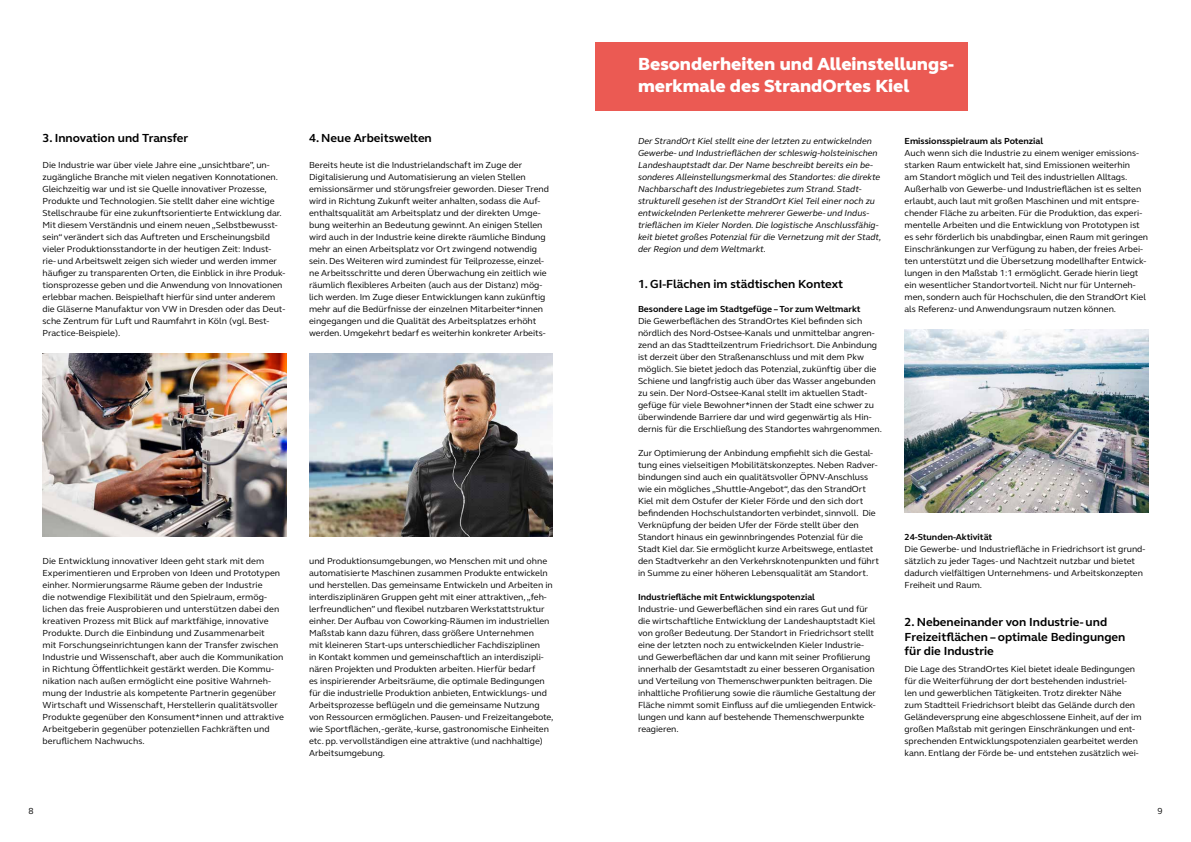
<style>
.page{position:relative;width:1191px;height:842px;background:#fff}
.page>*{position:absolute;margin:0;border:0;box-sizing:border-box;transform-origin:0 0}
.t1{font:800 18px/21.6px "FS Elliot Pro";letter-spacing:.005em;color:#fff}
.t2{font:700 12px/14.4px "FS Elliot Pro";color:#000}
.t3{font:9px/12px "FS Elliot Pro";color:#000}
.t4{font:italic 9px/12px "FS Elliot Pro";color:#000}
.t5{font:700 9px "FS Elliot Pro";color:#000}
</style>
<div class="page">
<div style="left:595px;top:42px;width:373px;height:68px;background:#eb5a53"></div>
<img style="left:904px;top:330px;width:244px;height:182px">
<img style="left:309px;top:354px;width:244px;height:182px">
<img style="left:43px;top:354px;width:243px;height:182px">
<h2 class="t2" style="left:43px;top:131px;width:147px">3. Innovation und Transfer</h2>
<p class="t3" style="left:43px;top:159px;width:244px">Die Industrie war über viele Jahre eine „unsichtbare”, un&shy;zugängliche Branche mit vielen negativen Konnotationen.<br>Gleichzeitig war und ist sie Quelle innovativer Prozesse, Produkte und Technologien. Sie stellt daher eine wichtige Stellschraube für eine zukunftsorientierte Entwicklung dar.<br>Mit diesem Verständnis und einem neuen „Selbstbewusst&shy;sein“ verändert sich das Auftreten und Erscheinungsbild vieler Produktionsstandorte in der heutigen Zeit: Indust&shy;rie- und Arbeitswelt zeigen sich wieder und werden immer häufiger zu transparenten Orten, die Einblick in ihre Produk&shy;tionsprozesse geben und die Anwendung von Innovationen erlebbar machen. Beispielhaft hierfür sind unter anderem die Gläserne Manufaktur von VW in Dresden oder das Deut&shy;sche Zentrum für Luft und Raumfahrt in Köln (vgl. Best-Practice-Beispiele).</p>
<h2 class="t2" style="left:309px;top:131px;width:124px">4. Neue Arbeitswelten</h2>
<p class="t3" style="left:309px;top:159px;width:241px">Bereits heute ist die Industrielandschaft im Zuge der Digitalisierung und Automatisierung an vielen Stellen emissionsärmer und störungsfreier geworden. Dieser Trend wird in Richtung Zukunft weiter anhalten, sodass die Auf&shy;enthaltsqualität am Arbeitsplatz und der direkten Umge&shy;bung weiterhin an Bedeutung gewinnt. An einigen Stellen wird auch in der Industrie keine direkte räumliche Bindung mehr an einen Arbeitsplatz vor Ort zwingend notwendig sein. Des Weiteren wird zumindest für Teilprozesse, einzel&shy;ne Arbeitsschritte und deren Überwachung ein zeitlich wie räumlich flexibleres Arbeiten (auch aus der Distanz) mög&shy;lich werden. Im Zuge dieser Entwicklungen kann zukünftig mehr auf die Bedürfnisse der einzelnen Mitarbeiter*innen eingegangen und die Qualität des Arbeitsplatzes erhöht werden. Umgekehrt bedarf es weiterhin konkreter Arbeits-</p>
<p class="t3" style="left:43px;top:555px;width:243px">Die Entwicklung innovativer Ideen geht stark mit dem Experimentieren und Erproben von Ideen und Prototypen einher. Normierungsarme Räume geben der Industrie<br>die notwendige Flexibilität und den Spielraum, ermög&shy;lichen das freie Ausprobieren und unterstützen dabei den kreativen Prozess mit Blick auf marktfähige, innovative Produkte. Durch die Einbindung und Zusammenarbeit<br>mit Forschungseinrichtungen kann der Transfer zwischen Industrie und Wissenschaft, aber auch die Kommunikation in Richtung Öffentlichkeit gestärkt werden. Die Kommu&shy;nikation nach außen ermöglicht eine positive Wahrneh&shy;mung der Industrie als kompetente Partnerin gegenüber Wirtschaft und Wissenschaft, Herstellerin qualitätsvoller Produkte gegenüber den Konsument*innen und attraktive Arbeitgeberin gegenüber potenziellen Fachkräften und beruflichem Nachwuchs.</p>
<p class="t3" style="left:309px;top:555px;width:246px">und Produktionsumgebungen, wo Menschen mit und ohne automatisierte Maschinen zusammen Produkte entwickeln und herstellen. Das gemeinsame Entwickeln und Arbeiten in interdisziplinären Gruppen geht mit einer attraktiven, „feh&shy;lerfreundlichen” und flexibel nutzbaren Werkstattstruktur einher. Der Aufbau von Coworking-Räumen im industriellen Maßstab kann dazu führen, dass größere Unternehmen<br>mit kleineren Start-ups unterschiedlicher Fachdisziplinen<br>in Kontakt kommen und gemeinschaftlich an interdiszipli&shy;nären Projekten und Produkten arbeiten. Hierfür bedarf<br>es inspirierender Arbeitsräume, die optimale Bedingungen für die industrielle Produktion anbieten, Entwicklungs- und Arbeitsprozesse beflügeln und die gemeinsame Nutzung von Ressourcen ermöglichen. Pausen- und Freizeitangebote, wie Sportflächen, -geräte, -kurse, gastronomische Einheiten etc. pp. vervollständigen eine attraktive (und nachhaltige)<br>Arbeitsumgebung.</p>
<h1 class="t1" style="left:638px;top:53px;width:317px">Besonderheiten und Alleinstellungs&shy;merkmale des StrandOrtes Kiel</h1>
<p class="t4" style="left:638px;top:135px;width:245px">Der StrandOrt Kiel stellt eine der letzten zu entwickelnden Gewerbe- und Industrieflächen der schleswig-holsteinischen Landeshauptstadt dar. Der Name beschreibt bereits ein be&shy;sonderes Alleinstellungsmerkmal des Standortes: die direkte Nachbarschaft des Industriegebietes zum Strand. Stadt&shy;strukturell gesehen ist der StrandOrt Kiel Teil einer noch zu entwickelnden Perlenkette mehrerer Gewerbe- und Indus&shy;trieflächen im Kieler Norden. Die logistische Anschlussfähig&shy;keit bietet großes Potenzial für die Vernetzung mit der Stadt, der Region und dem Weltmarkt.</p>
<h2 class="t2" style="left:638px;top:277px;width:207px">1. GI-Flächen im städtischen Kontext</h2>
<p class="t5" style="left:638px;top:303px;width:224px">Besondere Lage im Stadtgefüge – Tor zum Weltmarkt</p>
<p class="t3" style="left:638px;top:315px;width:245px">Die Gewerbeflächen des StrandOrtes Kiel befinden sich nördlich des Nord-Ostsee-Kanals und unmittelbar angren&shy;zend an das Stadtteilzentrum Friedrichsort. Die Anbindung ist derzeit über den Straßenanschluss und mit dem Pkw möglich. Sie bietet jedoch das Potenzial, zukünftig über die Schiene und langfristig auch über das Wasser angebunden zu sein. Der Nord-Ostsee-Kanal stellt im aktuellen Stadt&shy;gefüge für viele Bewohner*innen der Stadt eine schwer zu überwindende Barriere dar und wird gegenwärtig als Hin&shy;dernis für die Erschließung des Standortes wahrgenommen.</p>
<p class="t3" style="left:638px;top:447px;width:243px">Zur Optimierung der Anbindung empfiehlt sich die Gestal&shy;tung eines vielseitigen Mobilitätskonzeptes. Neben Radver&shy;bindungen sind auch ein qualitätsvoller ÖPNV-Anschluss wie ein mögliches „Shuttle-Angebot“, das den StrandOrt Kiel mit dem Ostufer der Kieler Förde und den sich dort befindenden Hochschulstandorten verbindet, sinnvoll. Die Verknüpfung der beiden Ufer der Förde stellt über den Standort hinaus ein gewinnbringendes Potenzial für die Stadt Kiel dar. Sie ermöglicht kurze Arbeitswege, entlastet den Stadtverkehr an den Verkehrsknotenpunkten und führt in Summe zu einer höheren Lebensqualität am Standort.</p>
<p class="t5" style="left:638px;top:591px;width:178px">Industriefläche mit Entwicklungspotenzial</p>
<p class="t3" style="left:638px;top:603px;width:239px">Industrie- und Gewerbeflächen sind ein rares Gut und für die wirtschaftliche Entwicklung der Landeshauptstadt Kiel von großer Bedeutung. Der Standort in Friedrichsort stellt eine der letzten noch zu entwickelnden Kieler Industrie&shy;und Gewerbeflächen dar und kann mit seiner Profilierung innerhalb der Gesamtstadt zu einer besseren Organisation und Verteilung von Themenschwerpunkten beitragen. Die inhaltliche Profilierung sowie die räumliche Gestaltung der Fläche nimmt somit Einfluss auf die umliegenden Entwick&shy;lungen und kann auf bestehende Themenschwerpunkte reagieren.</p>
<p class="t5" style="left:904px;top:135px;width:140px">Emissionsspielraum als Potenzial</p>
<p class="t3" style="left:904px;top:147px;width:245px">Auch wenn sich die Industrie zu einem weniger emissions&shy;starken Raum entwickelt hat, sind Emissionen weiterhin<br>am Standort möglich und Teil des industriellen Alltags.<br>Außerhalb von Gewerbe- und Industrieflächen ist es selten erlaubt, auch laut mit großen Maschinen und mit entspre&shy;chender Fläche zu arbeiten. Für die Produktion, das experi&shy;mentelle Arbeiten und die Entwicklung von Prototypen ist es sehr förderlich bis unabdingbar, einen Raum mit geringen Einschränkungen zur Verfügung zu haben, der freies Arbei&shy;ten unterstützt und die Übersetzung modellhafter Entwick&shy;lungen in den Maßstab 1:1 ermöglicht. Gerade hierin liegt ein wesentlicher Standortvorteil. Nicht nur für Unterneh&shy;men, sondern auch für Hochschulen, die den StrandOrt Kiel als Referenz- und Anwendungsraum nutzen können.</p>
<p class="t5" style="left:904px;top:531px;width:89px">24-Stunden-Aktivität</p>
<p class="t3" style="left:904px;top:543px;width:242px">Die Gewerbe- und Industriefläche in Friedrichsort ist grund&shy;sätzlich zu jeder Tages- und Nachtzeit nutzbar und bietet dadurch vielfältigen Unternehmens- und Arbeitskonzepten Freiheit und Raum.</p>
<h2 class="t2" style="left:904px;top:615px;width:222px">2. Nebeneinander von Industrie- und<br>Freizeitflächen – optimale Bedingungen für die Industrie</h2>
<p class="t3" style="left:904px;top:663px;width:238px">Die Lage des StrandOrtes Kiel bietet ideale Bedingungen für die Weiterführung der dort bestehenden industriel&shy;len und gewerblichen Tätigkeiten. Trotz direkter Nähe zum Stadtteil Friedrichsort bleibt das Gelände durch den Geländeversprung eine abgeschlossene Einheit, auf der im großen Maßstab mit geringen Einschränkungen und ent&shy;sprechenden Entwicklungspotenzialen gearbeitet werden kann. Entlang der Förde be- und entstehen zusätzlich wei-</p>
<p class="t3" style="left:28px;top:804px;width:7px">8</p>
<p class="t3" style="left:1157px;top:804px;width:7px">9</p>
</div>
